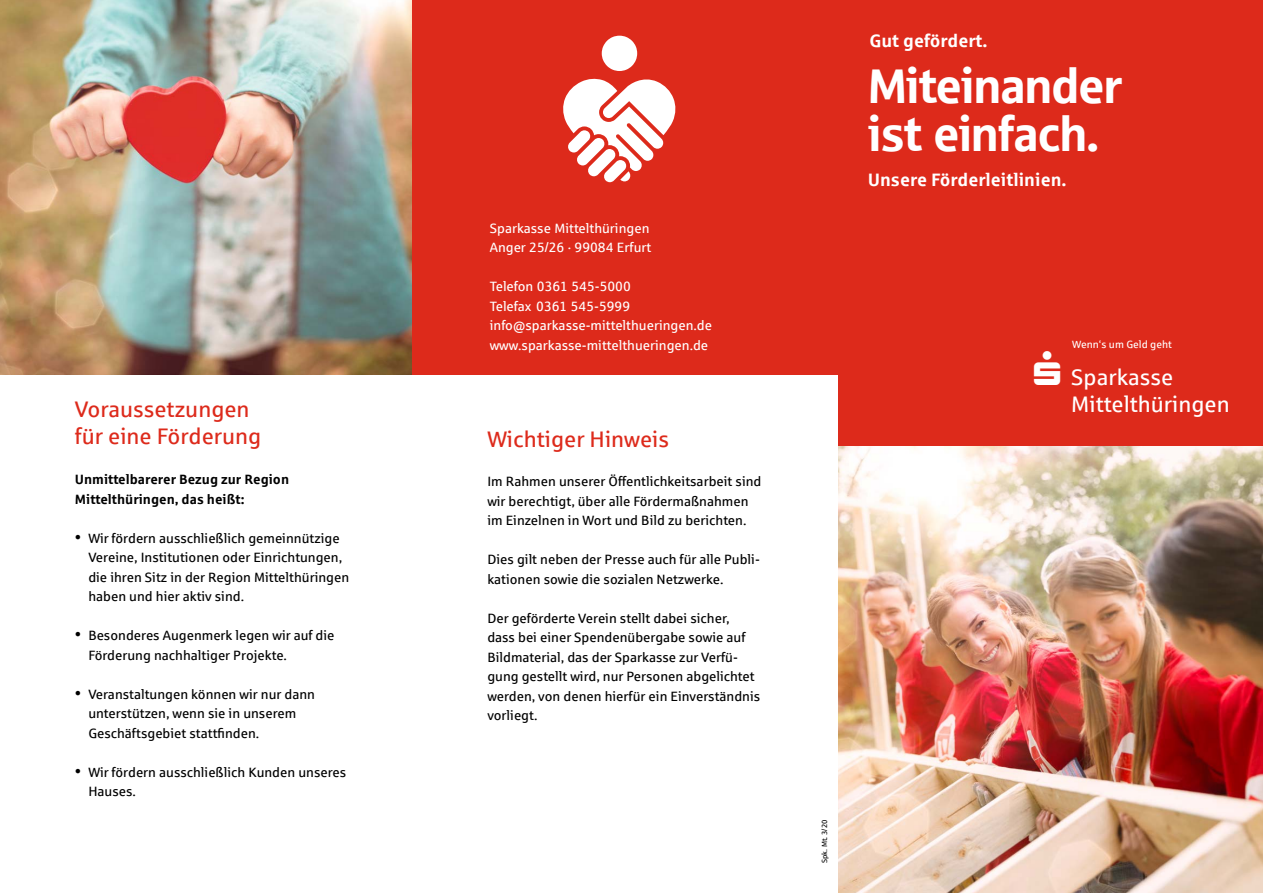
<style>
.page{position:relative;width:1263px;height:893px;background:#fff}
.page>*{position:absolute;margin:0;border:0;box-sizing:border-box;transform-origin:0 0}
.t1{font:48.75px/48.3px "Sparkasse Head";color:#fff}
.t2{font:22.5px/27px "Sparkasse Rg";color:#dd2a1b}
.t3{font:22.5px/27px "Sparkasse Rg";color:#fff}
.t4{font:700 18px "Sparkasse Rg";color:#fff}
.t5{font:13.5px/19.5px "Sparkasse Rg";color:#000}
.t6{font:13.5px/19.5px "Sparkasse Rg";color:#fff}
.t7{font:700 13.5px/19.5px "Sparkasse Rg";color:#000}
.t8{font:10.5px "Sparkasse Rg";color:#fff}
.t9{font:7.5px "Sparkasse Rg";color:#000}
.s1{font-family:"Times New Roman";font-size:18px}
</style>
<div class="page">
<img style="left:0;top:0;width:412px;height:374px">
<img style="left:838px;top:446px;width:425px;height:447px">
<div style="left:838px;top:0;width:425px;height:446px;background:#dd2a1b"></div>
<div style="left:412px;top:0;width:427px;height:374px;background:#dd2a1b"></div>
<svg style="left:563px;top:36px;width:113px;height:146px"></svg>
<h2 class="t2" style="left:75px;top:395px;width:188px">Voraussetzungen für eine Förderung</h2>
<p class="t7" style="left:75px;top:469px;width:216px">Unmittelbarerer Bezug zur Region<br>Mittelthüringen, das heißt:</p>
<p class="t5" style="left:88px;top:528px;width:262px;text-indent:-14px"><span class="s1">•</span> Wir fördern ausschließlich gemeinnützige Vereine, Institutionen oder Einrichtungen, die ihren Sitz in der Region Mittelthüringen haben und hier aktiv sind.</p>
<p class="t5" style="left:88px;top:625px;width:248px;text-indent:-14px"><span class="s1">•</span> Besonderes Augenmerk legen wir auf die<br>Förderung nachhaltiger Projekte.</p>
<p class="t5" style="left:88px;top:684px;width:228px;text-indent:-14px"><span class="s1">•</span> Veranstaltungen können wir nur dann unterstützen, wenn sie in unserem<br>Geschäftsgebiet stattfinden.</p>
<p class="t5" style="left:88px;top:762px;width:259px;text-indent:-14px"><span class="s1">•</span> Wir fördern ausschließlich Kunden unseres<br>Hauses.</p>
<p class="t6" style="left:490px;top:218px;width:163px">Sparkasse Mittelthüringen<br>Anger 25/26 . 99084 Erfurt</p>
<p class="t6" style="left:490px;top:276px;width:224px">Telefon 0361 545-5000<br>Telefax 0361 545-5999 info@sparkasse-mittelthueringen.de www.sparkasse-mittelthueringen.de</p>
<h2 class="t2" style="left:487px;top:425px;width:183px">Wichtiger Hinweis</h2>
<p class="t5" style="left:487px;top:471px;width:276px">Im Rahmen unserer Öffentlichkeitsarbeit sind wir berechtigt, über alle Fördermaßnahmen im Einzelnen in Wort und Bild zu berichten.</p>
<p class="t5" style="left:487px;top:549px;width:274px">Dies gilt neben der Presse auch für alle Publi&shy;kationen sowie die sozialen Netzwerke.</p>
<p class="t5" style="left:487px;top:608px;width:274px">Der geförderte Verein stellt dabei sicher, dass bei einer Spendenübergabe sowie auf Bildmaterial, das der Sparkasse zur Verfü&shy;gung gestellt wird, nur Personen abgelichtet werden, von denen hierfür ein Einverständnis vorliegt.</p>
<h3 class="t4" style="left:869px;top:30px;width:120px">Gut gefördert.</h3>
<h1 class="t1" style="left:868px;top:59px;width:255px">Miteinander ist einfach.</h1>
<h3 class="t4" style="left:868px;top:168px;width:200px">Unsere Förderleitlinien.</h3>
<p class="t8" style="left:1072px;top:338px;width:101px">Wenn‘s um Geld geht</p>
<h2 class="t3" style="left:1071px;top:363px;width:160px">Sparkasse<br>Mittelthüringen</h2>
<p class="t9" style="left:820px;top:863px;width:45px;rotate:-90deg">Spk. Mt. 3/20</p>
</div>
